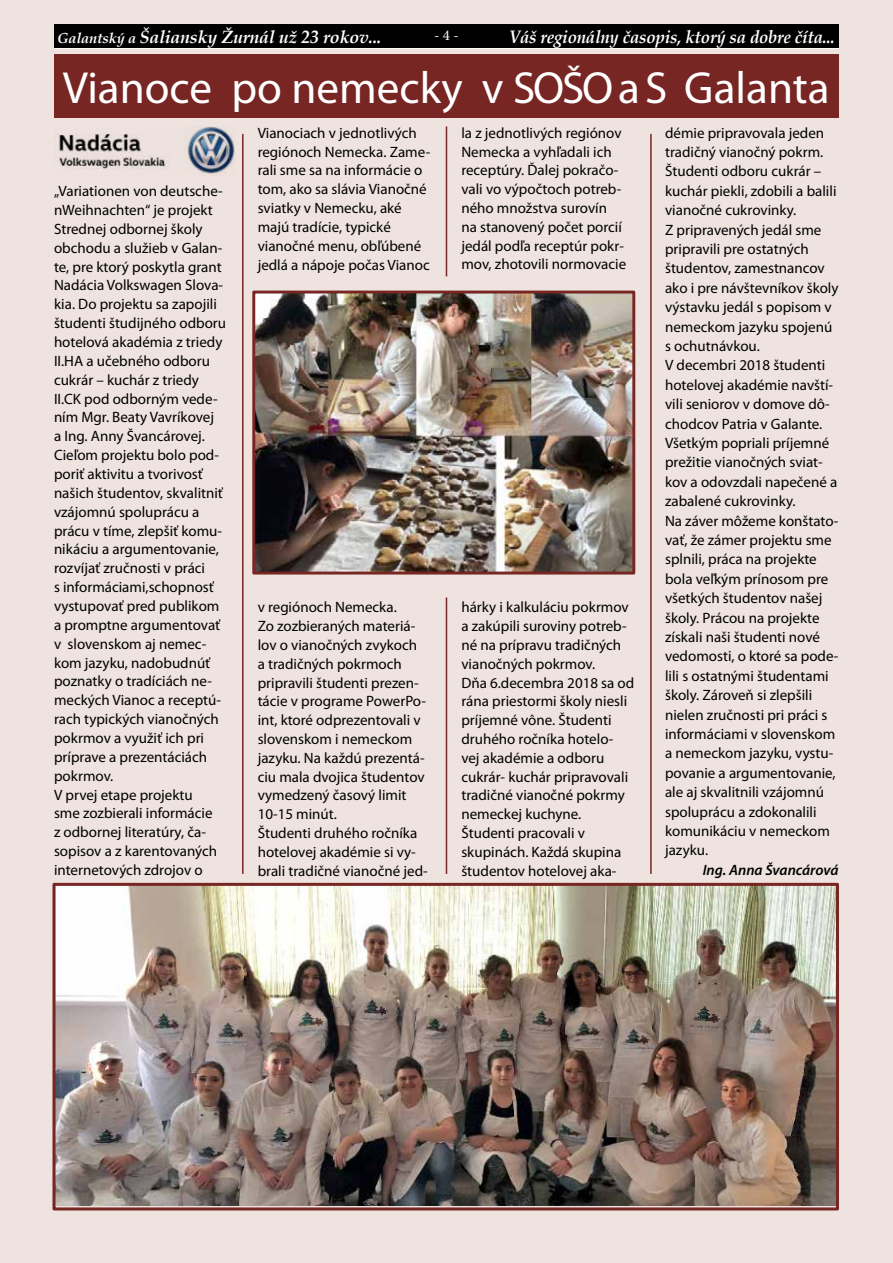
<style>
.page{position:relative;width:893px;height:1263px;background:#eee3df}
.page>*{position:absolute;margin:0;border:0;box-sizing:border-box;transform-origin:0 0}
.t1{font:45.15px "Myriad Pro";color:#fff}
.t2{font:italic 700 18px "Book Antiqua";letter-spacing:-.01em;color:#fff;scale:.93 1}
.t3{font:italic 700 17.7px "Book Antiqua";letter-spacing:-.01em;color:#fff}
.t4{font:15px/18.8px "Myriad Pro";color:#000}
.t5{font:italic 600 15px "Myriad Pro";color:#000}
.t6{font:15px "Minion Pro";color:#fff}
.s1{font-size:14.55px}
</style>
<div class="page">
<div style="left:54px;top:54px;width:785px;height:64px;background:#772623"></div>
<img style="left:54px;top:126px;width:182px;height:50px">
<img style="left:56px;top:887px;width:779px;height:319px">
<div style="left:52px;top:883px;width:787px;height:327px;border:3px solid #772623"></div>
<img style="left:256px;top:295px;width:375px;height:275px">
<div style="left:252px;top:291px;width:383px;height:283px;border:3px solid #772623"></div>
<hr style="left:242px;top:134px;width:2px;height:740px;background:#772623">
<hr style="left:650px;top:134px;width:2px;height:740px;background:#772623">
<hr style="left:446px;top:597px;width:1px;height:277px;background:#772623">
<hr style="left:446px;top:126px;width:1px;height:150px;background:#772623">
<hr style="left:54px;top:47px;width:785px;height:2px;background:#fff">
<div style="left:54px;top:24px;width:785px;height:24px;background:#000"></div>
<p class="t3" style="left:57px;top:24px;width:326px"><span class="s1">Galantský a</span> Šaliansky Žurnál už 23 rokov...</p>
<p class="t6" style="left:434px;top:26px;width:26px">- 4 -</p>
<p class="t2" style="left:509px;top:24px;width:352px">Váš regionálny časopis, ktorý sa dobre číta...</p>
<h1 class="t1" style="left:63px;top:63px;width:768px">Vianoce po nemecky v SOŠO a S Galanta</h1>
<p class="t4" style="left:54px;top:182px;width:174px">„Variationen von deutsche&shy;nWeihnachten“ je projekt<br>Strednej odbornej školy obchodu a služieb v Galan&shy;te, pre ktorý poskytla grant<br>Nadácia Volkswagen Slova&shy;kia. Do projektu sa zapojili študenti študijného odboru hotelová akadémia z triedy<br>II.HA a učebného odboru cukrár – kuchár z triedy<br>II.CK pod odborným vede&shy;ním Mgr. Beaty Vavríkovej<br>a Ing. Anny Švancárovej.<br>Cieľom projektu bolo pod&shy;poriť aktivitu a tvorivosť našich študentov, skvalitniť vzájomnú spoluprácu a prácu v tíme, zlepšiť komu&shy;nikáciu a argumentovanie, rozvíjať zručnosti v práci<br>s informáciami,schopnosť vystupovať pred publikom a promptne argumentovať v slovenskom aj nemec&shy;kom jazyku, nadobudnúť poznatky o tradíciách ne&shy;meckých Vianoc a receptú&shy;rach typických vianočných pokrmov a využiť ich pri príprave a prezentáciách pokrmov.<br>V prvej etape projektu<br>sme zozbierali informácie<br>z odbornej literatúry, ča&shy;sopisov a z karentovaných internetových zdrojov o</p>
<p class="t4" style="left:258px;top:124px;width:174px">Vianociach v jednotlivých regiónoch Nemecka. Zame&shy;rali sme sa na informácie o tom, ako sa slávia Vianočné sviatky v Nemecku, aké majú tradície, typické vianočné menu, obľúbené jedlá a nápoje počas Vianoc</p>
<p class="t4" style="left:461px;top:124px;width:166px">la z jednotlivých regiónov<br>Nemecka a vyhľadali ich receptúry. Ďalej pokračo&shy;vali vo výpočtoch potreb&shy;ného množstva surovín na stanovený počet porcií jedál podľa receptúr pokr&shy;mov, zhotovili normovacie</p>
<p class="t4" style="left:258px;top:598px;width:172px">v regiónoch Nemecka.<br>Zo zozbieraných materiá&shy;lov o vianočných zvykoch a tradičných pokrmoch pripravili študenti prezen&shy;tácie v programe PowerPo&shy;int, ktoré odprezentovali v slovenskom i nemeckom jazyku. Na každú prezentá&shy;ciu mala dvojica študentov vymedzený časový limit<br>10-15 minút.<br>Študenti druhého ročníka hotelovej akadémie si vy&shy;brali tradičné vianočné jed-</p>
<p class="t4" style="left:461px;top:598px;width:174px">hárky i kalkuláciu pokrmov a zakúpili suroviny potreb&shy;né na prípravu tradičných vianočných pokrmov.<br>Dňa 6.decembra 2018 sa od rána priestormi školy niesli príjemné vône. Študenti druhého ročníka hotelo&shy;vej akadémie a odboru cukrár- kuchár pripravovali tradičné vianočné pokrmy nemeckej kuchyne.<br>Študenti pracovali v skupinách. Každá skupina študentov hotelovej aka-</p>
<p class="t4" style="left:665px;top:123px;width:175px;line-height:19.4px">démie pripravovala jeden tradičný vianočný pokrm.<br>Študenti odboru cukrár – kuchár piekli, zdobili a balili vianočné cukrovinky.<br>Z pripravených jedál sme pripravili pre ostatných študentov, zamestnancov ako i pre návštevníkov školy výstavku jedál s popisom v nemeckom jazyku spojenú s ochutnávkou.<br>V decembri 2018 študenti hotelovej akadémie navští&shy;vili seniorov v domove dô&shy;chodcov Patria v Galante.<br>Všetkým popriali príjemné prežitie vianočných sviat&shy;kov a odovzdali napečené a zabalené cukrovinky.<br>Na záver môžeme konštato&shy;vať, že zámer projektu sme splnili, práca na projekte bola veľkým prínosom pre všetkých študentov našej školy. Prácou na projekte získali naši študenti nové vedomosti, o ktoré sa pode&shy;lili s ostatnými študentami školy. Zároveň si zlepšili nielen zručnosti pri práci s informáciami v slovenskom a nemeckom jazyku, vystu&shy;povanie a argumentovanie, ale aj skvalitnili vzájomnú spoluprácu a zdokonalili komunikáciu v nemeckom jazyku.</p>
<p class="t5" style="left:703px;top:861px;width:137px">Ing. Anna Švancárová</p>
</div>
